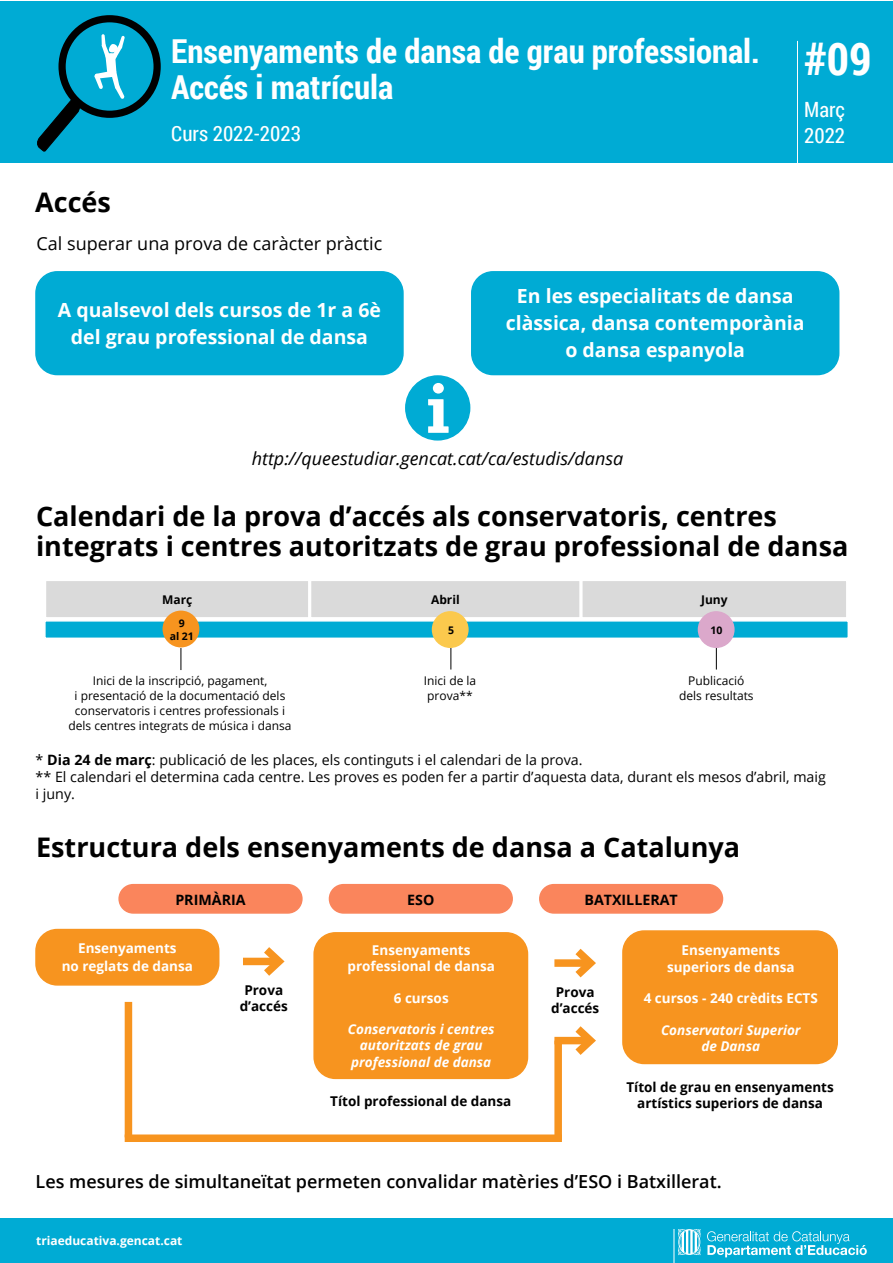
<style>
.page{position:relative;width:893px;height:1263px;background:#fff}
.page>*{position:absolute;margin:0;border:0;box-sizing:border-box;transform-origin:0 0}
.t1{font:700 45px "Roboto Condensed";color:#fff}
.Capçalera{font:700 33px/36px "Roboto Condensed";color:#fff}
.Títol_apartat{font:700 27px/30px "Open Sans";color:#000}
.Mes_any{font:21px "Roboto Condensed";color:#fff}
.Subtítol_apartat{font:700 19.5px/27px "Open Sans";color:#fff;text-align:center}
.Text{font:600 18px "Open Sans";color:#000}
.Text-2{font:italic 18px "Open Sans";color:#000}
.Text-3{font:18px "Open Sans";color:#000}
.Text-4{font:14.25px/17.1px "Open Sans";color:#000}
.Subtítol_apartat-2{font:700 14.25px "Open Sans";color:#000}
.Subtítol_apartat-3{font:700 13.5px/16.5px "Open Sans";color:#fff;text-align:center}
.Subtítol_apartat-4{font:700 13.5px/16.5px "Open Sans";color:#000;text-align:center}
.Subtítol_apartat-5{font:italic 700 13.5px/16.5px "Open Sans";color:#fff;text-align:center}
.Text-5{font:12px/15px "Open Sans";color:#000;text-align:center}
.Text-6{font:700 12px "Open Sans";color:#fff}
.Text-7{font:700 12px "Open Sans";color:#000}
.Text-8{font:700 10.5px/12.6px "Open Sans";color:#000;text-align:center}
.s1{font-weight:700}
</style>
<div class="page">
<div style="left:0;top:1218px;width:893px;height:45px;background:#00abd4"></div>
<hr style="left:674px;top:1229px;width:1px;height:34px;background:#fff">
<svg style="left:678px;top:1229px;width:23px;height:26px"></svg>
<svg style="left:707px;top:1231px;width:160px;height:26px"></svg>
<div style="left:45px;top:580px;width:265px;height:39px;background:#dadada"></div>
<div style="left:43px;top:578px;width:268px;height:42px;border:3px solid #fff"></div>
<div style="left:310px;top:580px;width:271px;height:39px;background:#dadada"></div>
<div style="left:308px;top:578px;width:275px;height:42px;border:3px solid #fff"></div>
<div style="left:581px;top:580px;width:266px;height:39px;background:#dadada"></div>
<div style="left:580px;top:578px;width:269px;height:42px;border:3px solid #fff"></div>
<div style="left:1px;top:1px;width:892px;height:161px;background:#00abd4"></div>
<hr style="left:797px;top:41px;width:1px;height:122px;background:#fff">
<div style="left:58px;top:15px;width:103px;height:103px;border:7px solid #000;border-radius:50%"></div>
<svg style="left:37px;top:98px;width:45px;height:54px"></svg>
<svg style="left:94px;top:34px;width:31px;height:65px"></svg>
<div style="left:44px;top:620px;width:805px;height:19px;background:#00abd4;border:2px solid #fff"></div>
<svg style="left:450px;top:648px;width:1px;height:21px"></svg>
<div style="left:698px;top:612px;width:36px;height:35px;background:#dba8cb;border-radius:50%"></div>
<div style="left:698px;top:611px;width:37px;height:37px;border:2px solid #dba8cb;border-radius:50%"></div>
<div style="left:432px;top:612px;width:36px;height:35px;background:#fbc94d;border-radius:50%"></div>
<div style="left:432px;top:611px;width:37px;height:37px;border:2px solid #fbc94d;border-radius:50%"></div>
<svg style="left:716px;top:648px;width:1px;height:21px"></svg>
<div style="left:36px;top:272px;width:367px;height:102px;background:#00abd4;border-radius:21px"></div>
<div style="left:35px;top:271px;width:369px;height:104px;border:2px solid #00abd4;border-radius:21px"></div>
<div style="left:472px;top:272px;width:367px;height:102px;background:#00abd4;border-radius:21px"></div>
<div style="left:471px;top:271px;width:368px;height:104px;border:2px solid #00abd4;border-radius:21px"></div>
<div style="left:406px;top:376px;width:64px;height:64px;background:#00abd4;border-radius:50%"></div>
<div style="left:405px;top:375px;width:65px;height:66px;border:2px solid #00abd4;border-radius:50%"></div>
<svg style="left:428px;top:383px;width:21px;height:50px"></svg>
<div style="left:36px;top:929px;width:183px;height:56px;background:#f7941f;border-radius:21px"></div>
<div style="left:35px;top:929px;width:184px;height:57px;border:2px solid #f7941f;border-radius:21px"></div>
<div style="left:623px;top:931px;width:214px;height:132px;background:#f7941f;border-radius:21px"></div>
<div style="left:622px;top:930px;width:216px;height:134px;border:2px solid #f7941f;border-radius:21px"></div>
<div style="left:314px;top:933px;width:213px;height:145px;background:#f7941f;border-radius:21px"></div>
<div style="left:313px;top:932px;width:215px;height:147px;border:2px solid #f7941f;border-radius:21px"></div>
<div style="left:329px;top:885px;width:183px;height:28px;background:#fa855c;border-radius:14px"></div>
<div style="left:329px;top:884px;width:184px;height:30px;border:2px solid #fa855c;border-radius:14px"></div>
<div style="left:540px;top:885px;width:182px;height:28px;background:#fa855c;border-radius:14px"></div>
<div style="left:539px;top:884px;width:184px;height:30px;border:2px solid #fa855c;border-radius:14px"></div>
<div style="left:554px;top:959px;width:36px;height:8px;background:#f7941f"></div>
<svg style="left:567px;top:948px;width:29px;height:30px"></svg>
<div style="left:243px;top:958px;width:36px;height:7px;background:#f7941f"></div>
<svg style="left:256px;top:947px;width:29px;height:29px"></svg>
<div style="left:119px;top:885px;width:183px;height:28px;background:#fa855c;border-radius:14px"></div>
<div style="left:118px;top:884px;width:185px;height:30px;border:2px solid #fa855c;border-radius:14px"></div>
<div style="left:125px;top:1134px;width:437px;height:8px;background:#f7941f"></div>
<div style="left:125px;top:1002px;width:7px;height:135px;background:#f7941f"></div>
<div style="left:554px;top:1037px;width:36px;height:7px;background:#f7941f"></div>
<svg style="left:567px;top:1026px;width:29px;height:29px"></svg>
<div style="left:554px;top:1040px;width:8px;height:100px;background:#f7941f"></div>
<svg style="left:181px;top:648px;width:1px;height:22px"></svg>
<div style="left:163px;top:611px;width:36px;height:36px;background:#f7941f;border-radius:50%"></div>
<div style="left:163px;top:611px;width:36px;height:36px;border:2px solid #f7941f;border-radius:50%"></div>
<h2 class="Títol_apartat" style="left:35px;top:186px;width:77px">Accés</h2>
<h1 class="Capçalera" style="left:171px;top:31px;width:590px">Ensenyaments de dansa de grau professional.<br>Accés i matrícula</h1>
<p class="Mes_any" style="left:171px;top:119px;width:131px">Curs 2022-2023</p>
<p class="Text-3" style="left:37px;top:231px;width:347px">Cal superar una prova de caràcter pràctic</p>
<h1 class="t1" style="left:804px;top:27px;width:69px">#09</h1>
<p class="Mes_any" style="left:804px;top:95px;width:42px">Març</p>
<p class="Mes_any" style="left:804px;top:121px;width:43px">2022</p>
<h3 class="Subtítol_apartat" style="left:58px;top:296px;width:325px">A qualsevol dels cursos de 1r a 6è del grau professional de dansa</h3>
<h3 class="Subtítol_apartat" style="left:506px;top:282px;width:300px">En les especialitats de dansa clàssica, dansa contemporània o dansa espanyola</h3>
<p class="Text-2" style="left:252px;top:446px;width:373px">http://queestudiar.gencat.cat/ca/estudis/dansa</p>
<h2 class="Títol_apartat" style="left:36px;top:501px;width:814px">Calendari de la prova d’accés als conservatoris, centres integrats i centres autoritzats de grau professional de dansa</h2>
<p class="Text-7" style="left:162px;top:591px;width:32px">Març</p>
<p class="Text-7" style="left:431px;top:591px;width:30px">Abril</p>
<p class="Text-7" style="left:701px;top:591px;width:28px">Juny</p>
<p class="Text-8" style="left:170px;top:617px;width:26px">9<br>al 21</p>
<p class="Text-8" style="left:448px;top:623px;width:7px">5</p>
<p class="Text-8" style="left:710px;top:623px;width:13px">10</p>
<p class="Text-5" style="left:68px;top:672px;width:225px">Inici de la inscripció, pagament,<br>i presentació de la documentació dels conservatoris i centres professionals i dels centres integrats de música i dansa</p>
<p class="Text-5" style="left:424px;top:672px;width:54px;text-align:left">Inici de la prova**</p>
<p class="Text-5" style="left:679px;top:672px;width:76px">Publicació dels resultats</p>
<p class="Text-4" style="left:36px;top:751px;width:549px">* <span class="s1">Dia 24 de març</span>: publicació de les places, els continguts i el calendari de la prova.</p>
<p class="Text-4" style="left:36px;top:768px;width:792px">** El calendari el determina cada centre. Les proves es poden fer a partir d’aquesta data, durant els mesos d’abril, maig i juny.</p>
<h2 class="Títol_apartat" style="left:36px;top:831px;width:705px">Estructura dels ensenyaments de dansa a Catalunya</h2>
<h3 class="Subtítol_apartat-2" style="left:175px;top:890px;width:72px">PRIMÀRIA</h3>
<h3 class="Subtítol_apartat-2" style="left:407px;top:890px;width:29px">ESO</h3>
<h3 class="Subtítol_apartat-2" style="left:584px;top:890px;width:95px">BATXILLERAT</h3>
<h3 class="Subtítol_apartat-3" style="left:62px;top:939px;width:133px;line-height:18px">Ensenyaments<br>no reglats de dansa</h3>
<h3 class="Subtítol_apartat-3" style="left:667px;top:942px;width:129px">Ensenyaments superiors de dansa</h3>
<h3 class="Subtítol_apartat-3" style="left:644px;top:990px;width:176px">4 cursos - 240 crèdits ECTS</h3>
<h3 class="Subtítol_apartat-5" style="left:661px;top:1021px;width:141px">Conservatori Superior de Dansa</h3>
<h3 class="Subtítol_apartat-3" style="left:348px;top:941px;width:149px">Ensenyaments professional de dansa</h3>
<h3 class="Subtítol_apartat-3" style="left:394px;top:989px;width:56px">6 cursos</h3>
<h3 class="Subtítol_apartat-5" style="left:348px;top:1020px;width:148px">Conservatoris i centres autoritzats de grau professional de dansa</h3>
<h3 class="Subtítol_apartat-4" style="left:330px;top:1093px;width:183px">Títol professional de dansa</h3>
<h3 class="Subtítol_apartat-4" style="left:240px;top:981px;width:50px">Prova d’accés</h3>
<h3 class="Subtítol_apartat-4" style="left:551px;top:983px;width:50px">Prova d’accés</h3>
<h3 class="Subtítol_apartat-4" style="left:626px;top:1078px;width:209px">Títol de grau en ensenyaments artístics superiors de dansa</h3>
<p class="Text" style="left:36px;top:1169px;width:688px">Les mesures de simultaneïtat permeten convalidar matèries d’ESO i Batxillerat.</p>
<p class="Text-6" style="left:36px;top:1232px;width:148px">triaeducativa.gencat.cat</p>
</div>
